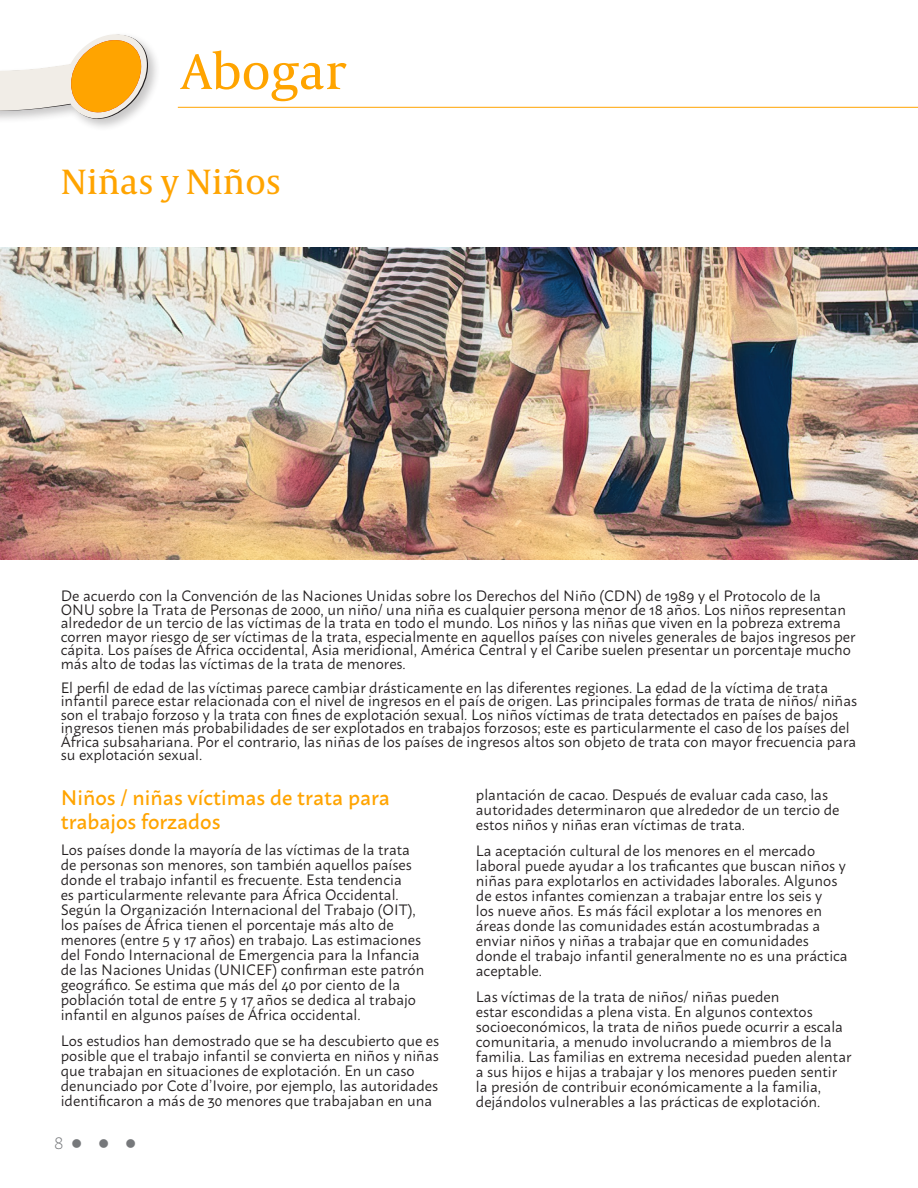
<style>
.page{position:relative;width:918px;height:1188px;background:#fff}
.page>*{position:absolute;margin:0;border:0;box-sizing:border-box;transform-origin:0 0}
.t1{font:51px "Capitolium News 2";color:#ffa400}
.t2{font:36px "Capitolium News 2";color:#ffa400}
.t3{font:500 21px/24.2px "Macho";color:#ffa400}
.t4{font:300 16.5px "Macho";color:#76787b}
.t5{font:15px/15px "Macho";color:#231f20}
</style>
<div class="page">
<div style="left:0;top:31px;width:161px;height:101px;background:#231f20;opacity:.25"></div>
<svg style="left:0;top:34px;width:148px;height:86px"></svg>
<hr style="left:178px;top:107px;width:740px;height:1px;background:#ffa400">
<img style="left:0;top:248px;width:918px;height:311px">
<p class="t1" style="left:181px;top:36px;width:167px">Abogar</p>
<p class="t2" style="left:61px;top:156px;width:222px">Niñas y Niños</p>
<p class="t5" style="left:61px;top:588px;width:796px;line-height:13.5px">De acuerdo con la Convención de las Naciones Unidas sobre los Derechos del Niño (CDN) de 1989 y el Protocolo de la ONU sobre la Trata de Personas de 2000, un niño/ una niña es cualquier persona menor de 18 años. Los niños representan alrededor de un tercio de las víctimas de la trata en todo el mundo. Los niños y las niñas que viven en la pobreza extrema corren mayor riesgo de ser víctimas de la trata, especialmente en aquellos países con niveles generales de bajos ingresos per cápita. Los países de África occidental, Asia meridional, América Central y el Caribe suelen presentar un porcentaje mucho más alto de todas las víctimas de la trata de menores.</p>
<p class="t5" style="left:61px;top:679px;width:798px;line-height:13.5px">El perfil de edad de las víctimas parece cambiar drásticamente en las diferentes regiones. La edad de la víctima de trata infantil parece estar relacionada con el nivel de ingresos en el país de origen. Las principales formas de trata de niños/ niñas son el trabajo forzoso y la trata con fines de explotación sexual. Los niños víctimas de trata detectados en países de bajos ingresos tienen más probabilidades de ser explotados en trabajos forzosos; este es particularmente el caso de los países del África subsahariana. Por el contrario, las niñas de los países de ingresos altos son objeto de trata con mayor frecuencia para su explotación sexual.</p>
<p class="t5" style="left:476px;top:786px;width:365px">plantación de cacao. Después de evaluar cada caso, las autoridades determinaron que alrededor de un tercio de estos niños y niñas eran víctimas de trata.</p>
<p class="t5" style="left:476px;top:842px;width:373px">La aceptación cultural de los menores en el mercado laboral puede ayudar a los traficantes que buscan niños y niñas para explotarlos en actividades laborales. Algunos de estos infantes comienzan a trabajar entre los seis y<br>los nueve años. Es más fácil explotar a los menores en áreas donde las comunidades están acostumbradas a enviar niños y niñas a trabajar que en comunidades donde el trabajo infantil generalmente no es una práctica aceptable.</p>
<p class="t5" style="left:476px;top:988px;width:377px">Las víctimas de la trata de niños/ niñas pueden<br>estar escondidas a plena vista. En algunos contextos socioeconómicos, la trata de niños puede ocurrir a escala comunitaria, a menudo involucrando a miembros de la familia. Las familias en extrema necesidad pueden alentar a sus hijos e hijas a trabajar y los menores pueden sentir la presión de contribuir económicamente a la familia, dejándolos vulnerables a las prácticas de explotación.</p>
<p class="t3" style="left:61px;top:784px;width:331px">Niños / niñas víctimas de trata para trabajos forzados</p>
<p class="t5" style="left:61px;top:841px;width:365px">Los países donde la mayoría de las víctimas de la trata de personas son menores, son también aquellos países donde el trabajo infantil es frecuente. Esta tendencia<br>es particularmente relevante para África Occidental.<br>Según la Organización Internacional del Trabajo (OIT), los países de África tienen el porcentaje más alto de menores (entre 5 y 17 años) en trabajo. Las estimaciones del Fondo Internacional de Emergencia para la Infancia de las Naciones Unidas (UNICEF) confirman este patrón geográfico. Se estima que más del 40 por ciento de la población total de entre 5 y 17 años se dedica al trabajo infantil en algunos países de África occidental.</p>
<p class="t5" style="left:61px;top:1032px;width:380px">Los estudios han demostrado que se ha descubierto que es posible que el trabajo infantil se convierta en niños y niñas que trabajan en situaciones de explotación. En un caso denunciado por Cote d’Ivoire, por ejemplo, las autoridades identificaron a más de 30 menores que trabajaban en una</p>
<p class="t4" style="left:54px;top:1129px;width:84px">8 ●●●</p>
</div>
